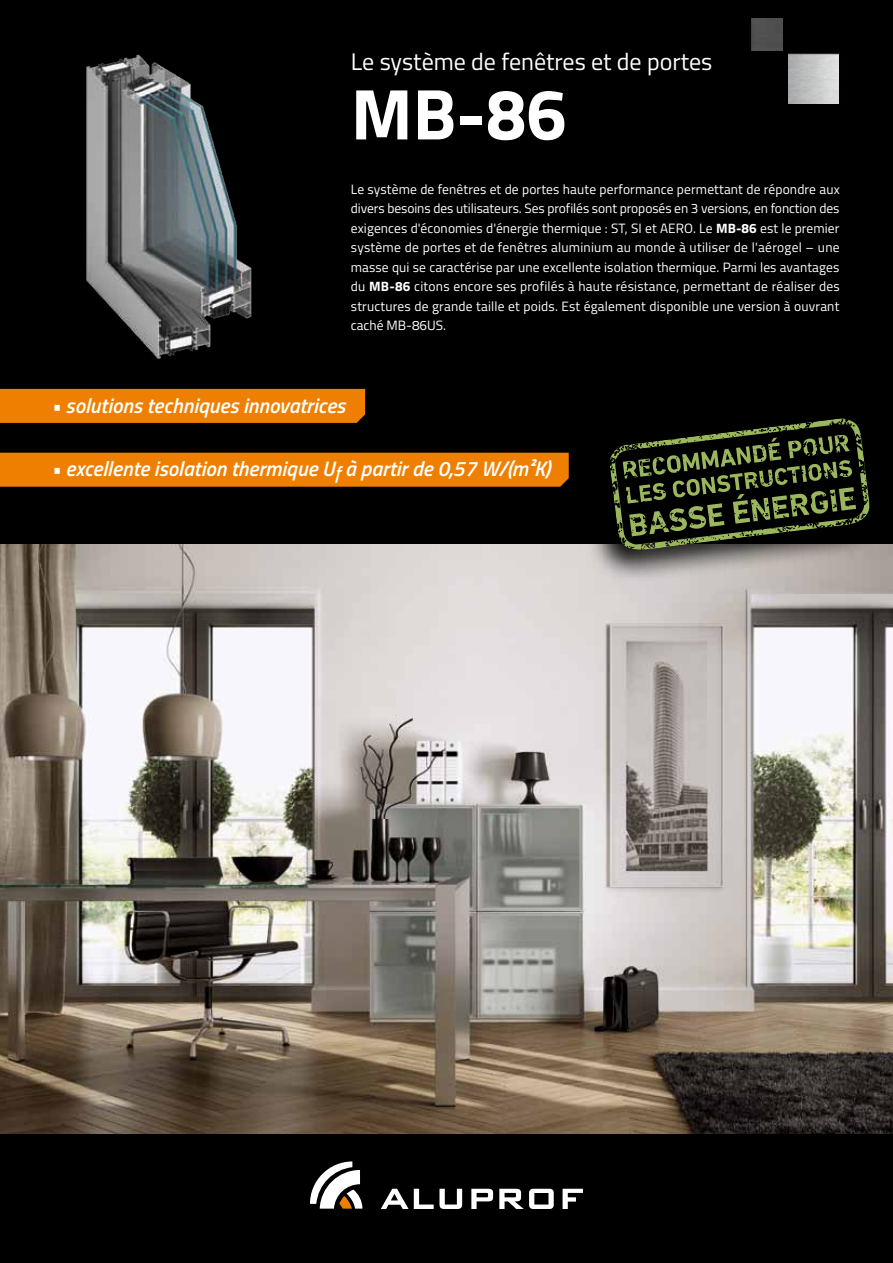
<style>
.page{position:relative;width:893px;height:1263px;background:#000}
.page>*{position:absolute;margin:0;border:0;box-sizing:border-box;transform-origin:0 0}
.t1{font:700 72px "Titillium";color:#fff}
.t2{font:24px "Titillium";color:#fff}
.t3{font:italic 600 21px "Titillium";color:#fff}
.t4{font:13.5px/19.5px "Titillium";letter-spacing:.015em;color:#fff;text-align:justify}
.s1{font-weight:700}
</style>
<div class="page">
<img style="left:86px;top:54px;width:166px;height:305px">
<img style="left:0;top:544px;width:893px;height:590px">
<svg style="left:579px;top:544px;width:305px;height:39px;background:#b2aca8"></svg>
<svg style="left:607px;top:418px;width:265px;height:135px"></svg>
<svg style="left:310px;top:1161px;width:52px;height:47px"></svg>
<svg style="left:381px;top:1189px;width:81px;height:20px"></svg>
<svg style="left:471px;top:1189px;width:22px;height:20px"></svg>
<svg style="left:499px;top:1189px;width:55px;height:20px"></svg>
<svg style="left:563px;top:1189px;width:20px;height:20px"></svg>
<div style="left:0;top:453px;width:569px;height:34px;background:#ee7f00"></div>
<div style="left:0;top:389px;width:365px;height:34px;background:#ee7f00"></div>
<img style="left:751px;top:19px;width:32px;height:31px">
<img style="left:789px;top:54px;width:50px;height:50px">
<h2 class="t2" style="left:351px;top:44px;width:363px">Le système de fenêtres et de portes</h2>
<h1 class="t1" style="left:351px;top:59px;width:217px">MB-86</h1>
<p class="t4" style="left:351px;top:178px;width:490px">Le système de fenêtres et de portes haute performance permettant de répondre aux divers besoins des utilisateurs. Ses profilés sont proposés en 3 versions, en fonction des exigences d'économies d'énergie thermique : ST, SI et AERO. Le <span class="s1">MB-86</span> est le premier système de portes et de fenêtres aluminium au monde à utiliser de l'aérogel – une masse qui se caractérise par une excellente isolation thermique. Parmi les avantages du <span class="s1">MB-86</span> citons encore ses profilés à haute résistance, permettant de réaliser des structures de grande taille et poids. Est également disponible une version à ouvrant caché MB-86US.</p>
<h3 class="t3" style="left:51px;top:389px;width:296px">• solutions techniques innovatrices</h3>
<h3 class="t3" style="left:51px;top:452px;width:500px">• excellente isolation thermique U<sub>f</sub> à partir de 0,57 W/(m²K)</h3>
</div>
